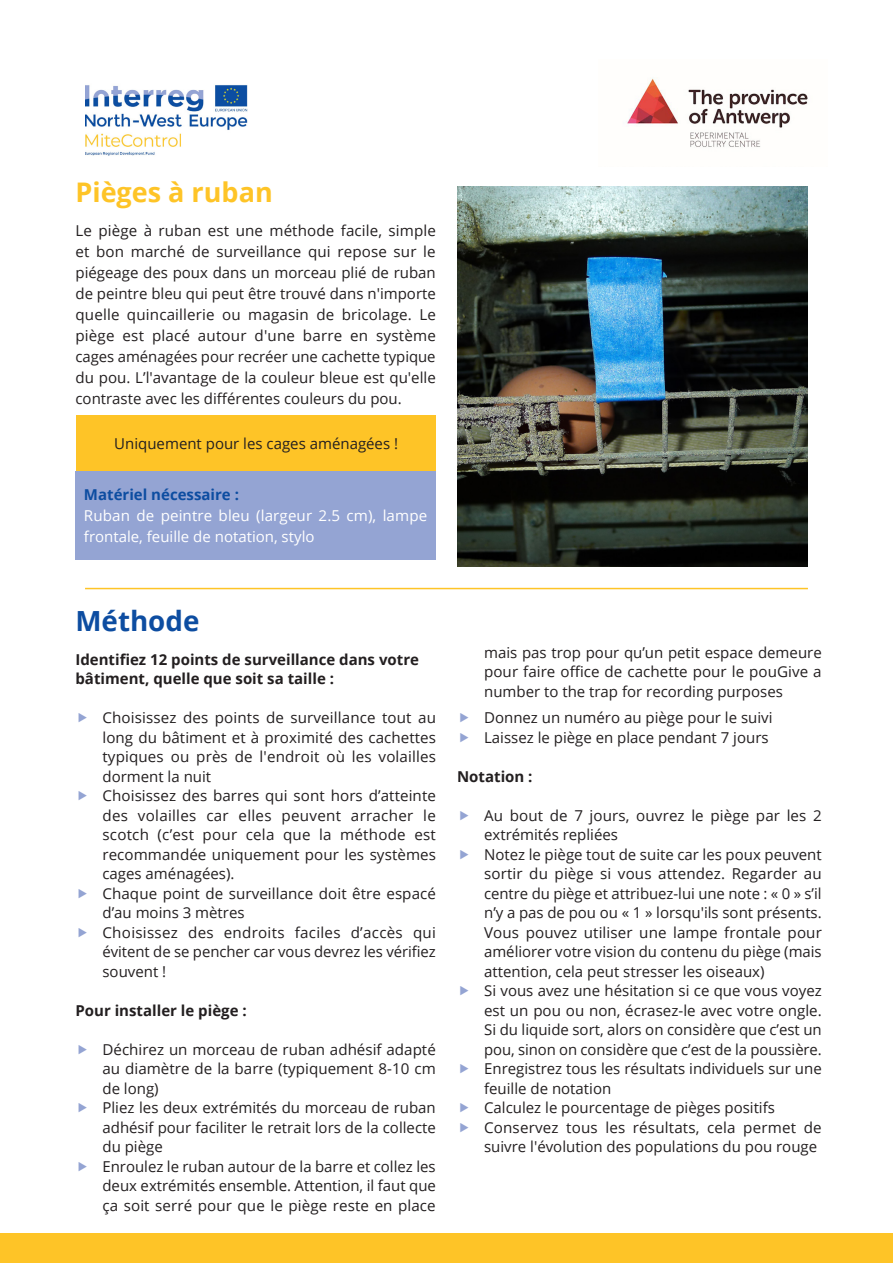
<style>
.page{position:relative;width:893px;height:1263px;background:#fff}
.page>*{position:absolute;margin:0;border:0;box-sizing:border-box;transform-origin:0 0}
.t1{font:700 27.75px "Open Sans";color:#0d4da1}
.t2{font:700 27px "Open Sans";color:#fec427}
.t3{font:15px/19.5px "Open Sans";color:#231f20}
.t4{font:700 15px/19.5px "Open Sans";color:#231f20}
.t5{font:15px/21px "Open Sans";letter-spacing:.005em;color:#fff}
.t6{font:700 15px "Open Sans";color:#0d4da1}
</style>
<div class="page">
<div style="left:0;top:1233px;width:893px;height:30px;background:#fec427"></div>
<div style="left:75px;top:471px;width:361px;height:88px;background:#94a4d3"></div>
<div style="left:77px;top:416px;width:359px;height:55px;background:#fec427"></div>
<img style="left:457px;top:186px;width:351px;height:381px">
<hr style="left:85px;top:588px;width:723px;height:1px;background:#fec427">
<img style="left:85px;top:85px;width:162px;height:71px">
<img style="left:626px;top:77px;width:182px;height:70px">
<h2 class="t2" style="left:75px;top:173px;width:199px">Pièges à ruban</h2>
<p class="t3" style="left:75px;top:219px;width:362px;line-height:21px;text-align:justify">Le piège à ruban est une méthode facile, simple et bon marché de surveillance qui repose sur le piégeage des poux dans un morceau plié de ruban de peintre bleu qui peut être trouvé dans n'importe quelle quincaillerie ou magasin de bricolage. Le piège est placé autour d'une barre en système cages aménagées pour recréer une cachette typique du pou. L’l'avantage de la couleur bleue est qu'elle contraste avec les différentes couleurs du pou.</p>
<p class="t3" style="left:114px;top:434px;width:285px">Uniquement pour les cages aménagées !</p>
<p class="t6" style="left:84px;top:484px;width:156px">Matériel nécessaire :</p>
<p class="t5" style="left:84px;top:505px;width:345px">Ruban de peintre bleu (largeur 2.5 cm), lampe frontale, feuille de notation, stylo</p>
<h1 class="t1" style="left:75px;top:602px;width:125px">Méthode</h1>
<p class="t4" style="left:75px;top:649px;width:345px">Identifiez 12 points de surveillance dans votre bâtiment, quelle que soit sa taille :</p>
<p class="t3" style="left:102px;top:707px;width:335px">Choisissez des points de surveillance tout au long du bâtiment et à proximité des cachettes typiques ou près de l'endroit où les volailles dorment la nuit<br>Choisissez des barres qui sont hors d’atteinte des volailles car elles peuvent arracher le scotch (c’est pour cela que la méthode est recommandée uniquement pour les systèmes cages aménagées).<br>Chaque point de surveillance doit être espacé d’au moins 3 mètres<br>Choisissez des endroits faciles d’accès qui évitent de se pencher car vous devrez les vérifiez souvent !</p>
<p class="t4" style="left:75px;top:1000px;width:173px">Pour installer le piège :</p>
<p class="t3" style="left:102px;top:1039px;width:335px">Déchirez un morceau de ruban adhésif adapté au diamètre de la barre (typiquement 8-10 cm de long)<br>Pliez les deux extrémités du morceau de ruban adhésif pour faciliter le retrait lors de la collecte du piège<br>Enroulez le ruban autour de la barre et collez les deux extrémités ensemble. Attention, il faut que ça soit serré pour que le piège reste en place</p>
<p class="t3" style="left:484px;top:642px;width:339px;text-align:justify">mais pas trop pour qu’un petit espace demeure pour faire office de cachette pour le pouGive a number to the trap for recording purposes</p>
<p class="t3" style="left:484px;top:707px;width:290px">Donnez un numéro au piège pour le suivi<br>Laissez le piège en place pendant 7 jours</p>
<p class="t4" style="left:457px;top:766px;width:77px">Notation :</p>
<p class="t3" style="left:484px;top:805px;width:339px">Au bout de 7 jours, ouvrez le piège par les 2 extrémités repliées<br>Notez le piège tout de suite car les poux peuvent sortir du piège si vous attendez. Regarder au centre du piège et attribuez-lui une note : « 0 » s’il n’y a pas de pou ou « 1 » lorsqu'ils sont présents.<br>Vous pouvez utiliser une lampe frontale pour améliorer votre vision du contenu du piège (mais attention, cela peut stresser les oiseaux)<br>Si vous avez une hésitation si ce que vous voyez est un pou ou non, écrasez-le avec votre ongle.<br>Si du liquide sort, alors on considère que c’est un pou, sinon on considère que c’est de la poussière.<br>Enregistrez tous les résultats individuels sur une feuille de notation<br>Calculez le pourcentage de pièges positifs Conservez tous les résultats, cela permet de suivre l'évolution des populations du pou rouge</p>
</div>
